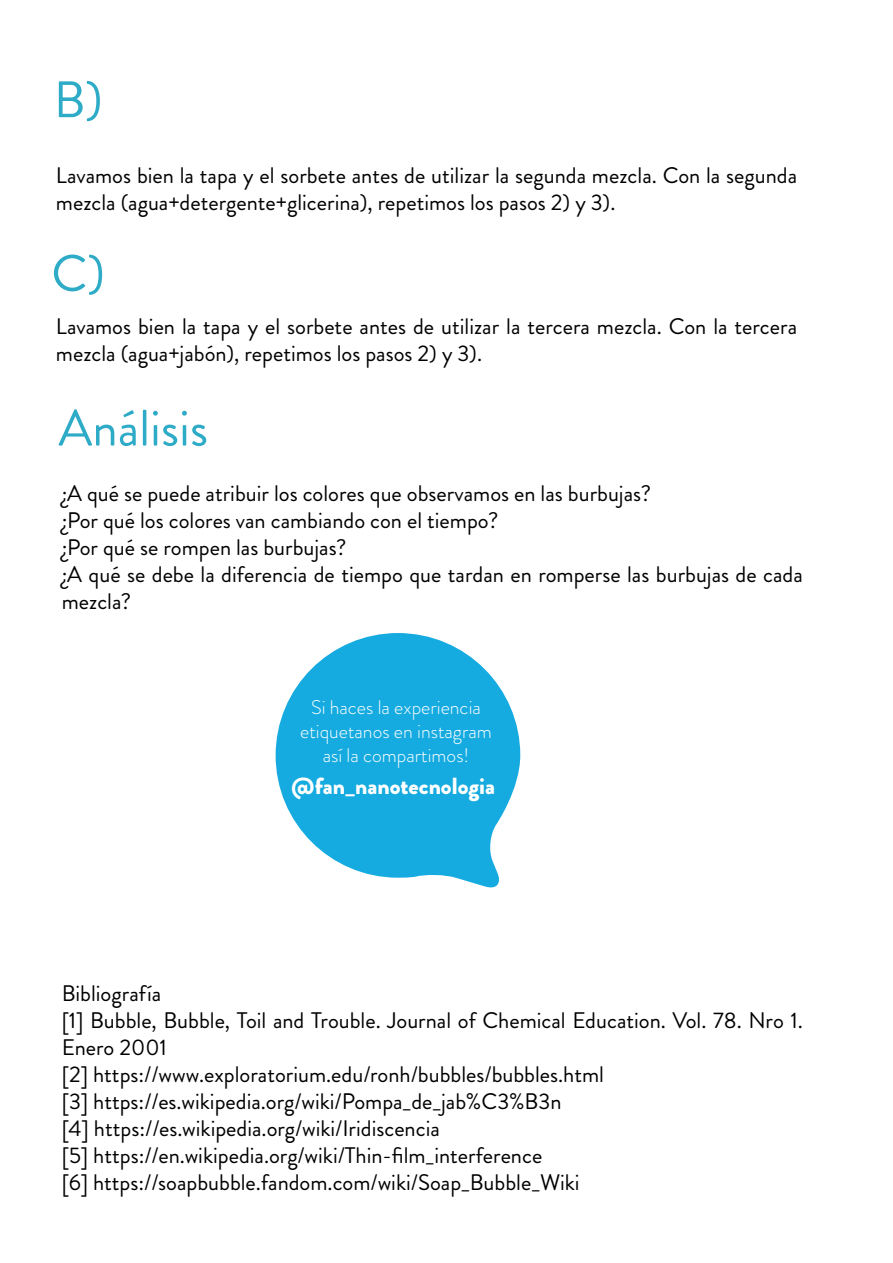
<style>
.page{position:relative;width:893px;height:1263px;background:#fff}
.page>*{position:absolute;margin:0;border:0;box-sizing:border-box;transform-origin:0 0}
.t1{font:51.15px "Brandon Grotesque";color:#2dabc7}
.t2{font:900 23.25px "Brandon Grotesque";color:#fff}
.t3{font:22.5px/27px "Brandon Grotesque";color:#000}
.t4{font:300 19.65px/23.5px "Brandon Grotesque";color:#fff;text-align:center}
</style>
<div class="page">
<svg style="left:276px;top:633px;width:244px;height:255px;fill:#15abe0"></svg>
<h1 class="t1" style="left:54px;top:64px;width:51px">B)</h1>
<p class="t3" style="left:56px;top:162px;width:743px">Lavamos bien la tapa y el sorbete antes de utilizar la segunda mezcla. Con la segunda mezcla (agua+detergente+glicerina), repetimos los pasos 2) y 3).</p>
<h1 class="t1" style="left:51px;top:238px;width:55px">C)</h1>
<p class="t3" style="left:56px;top:313px;width:743px">Lavamos bien la tapa y el sorbete antes de utilizar la tercera mezcla. Con la tercera mezcla (agua+jabón), repetimos los pasos 2) y 3).</p>
<h1 class="t1" style="left:58px;top:393px;width:151px">Análisis</h1>
<p class="t3" style="left:62px;top:480px;width:743px">¿A qué se puede atribuir los colores que observamos en las burbujas?<br>¿Por qué los colores van cambiando con el tiempo?<br>¿Por qué se rompen las burbujas?<br>¿A qué se debe la diferencia de tiempo que tardan en romperse las burbujas de cada mezcla?</p>
<p class="t4" style="left:300px;top:696px;width:193px">Si haces la experiencia etiquetanos en instagram así la compartimos!</p>
<p class="t2" style="left:292px;top:770px;width:205px">@fan_nanotecnologia</p>
<p class="t3" style="left:62px;top:980px;width:743px">Bibliografía<br>[1] Bubble, Bubble, Toil and Trouble. Journal of Chemical Education. Vol. 78. Nro 1.<br>Enero 2001<br>[2] https://www.exploratorium.edu/ronh/bubbles/bubbles.html<br>[3] https://es.wikipedia.org/wiki/Pompa_de_jab%C3%B3n<br>[4] https://es.wikipedia.org/wiki/Iridiscencia<br>[5] https://en.wikipedia.org/wiki/Thin-film_interference<br>[6] https://soapbubble.fandom.com/wiki/Soap_Bubble_Wiki</p>
</div>
